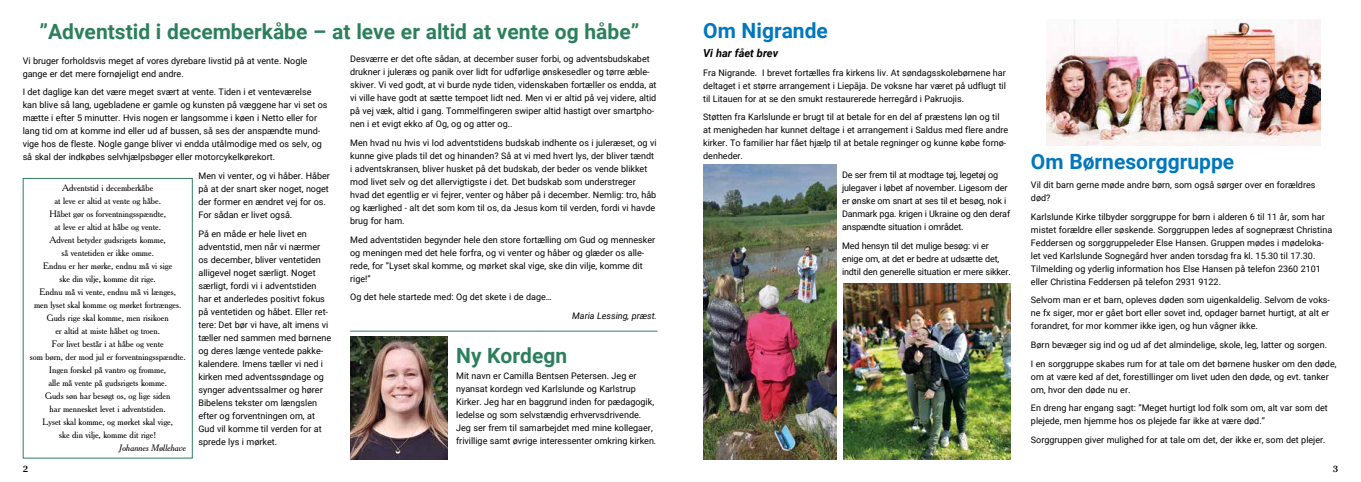
<style>
.page{position:relative;width:1361px;height:482px;background:#fff}
.page>*{position:absolute;margin:0;border:0;box-sizing:border-box;transform-origin:0 0}
.t1{font:700 21px "Roboto";color:#2c7f5d}
.t2{font:700 21px "Roboto";color:#0077be}
.t3{font:italic 700 11px "Roboto";color:#000}
.t4{font:9px/13px "Roboto";color:#000}
.t5{font:9px/13px "Cheltenham BT";color:#000;text-align:center}
.t6{font:italic 9px "Roboto";color:#000}
.t7{font:italic 9px "Cheltenham BT";color:#000}
.t8{font:600 9px "Georgia Pro";color:#000}
</style>
<div class="page">
<div style="left:23px;top:178px;width:170px;height:281px;border:1px solid #2c7f5d"></div>
<img style="left:1046px;top:20px;width:274px;height:126px">
<img style="left:703px;top:165px;width:133px;height:294px">
<img style="left:843px;top:283px;width:168px;height:176px">
<img style="left:350px;top:337px;width:97px;height:123px">
<hr style="left:350px;top:331px;width:307px;height:1px;background:#2c7f5d">
<h1 class="t1" style="left:39px;top:17px;width:601px">”Adventstid i decemberkåbe – at leve er altid at vente og håbe”</h1>
<p class="t4" style="left:23px;top:54px;width:286px">Vi bruger forholdsvis meget af vores dyrebare livstid på at vente. Nogle gange er det mere fornøjeligt end andre.</p>
<p class="t4" style="left:23px;top:85px;width:306px">I det daglige kan det være meget svært at vente. Tiden i et venteværelse kan blive så lang, ugebladene er gamle og kunsten på væggene har vi set os mætte i efter 5 minutter. Hvis nogen er langsomme i køen i Netto eller for lang tid om at komme ind eller ud af bussen, så ses der anspændte mund&shy;vige hos de fleste. Nogle gange bliver vi endda utålmodige med os selv, og så skal der indkøbes selvhjælpsbøger eller motorcykelkørekort.</p>
<p class="t4" style="left:198px;top:169px;width:133px">Men vi venter, og vi håber. Håber på at der snart sker noget, noget der former en ændret vej for os.<br>For sådan er livet også.</p>
<p class="t4" style="left:198px;top:227px;width:134px">På en måde er hele livet en adventstid, men når vi nærmer os december, bliver ventetiden alligevel noget særligt. Noget særligt, fordi vi i adventstiden har et anderledes positivt fokus på ventetiden og håbet. Eller ret&shy;tere: Det bør vi have, alt imens vi tæller ned sammen med børnene og deres længe ventede pakke&shy;kalendere. Imens tæller vi ned i kirken med adventssøndage og synger adventssalmer og hører<br>Bibelens tekster om længslen efter og forventningen om, at<br>Gud vil komme til verden for at sprede lys i mørket.</p>
<p class="t4" style="left:350px;top:52px;width:308px">Desværre er det ofte sådan, at december suser forbi, og adventsbudskabet drukner i juleræs og panik over lidt for udførlige ønskesedler og tørre æble&shy;skiver. Vi ved godt, at vi burde nyde tiden, videnskaben fortæller os endda, at vi ville have godt at sætte tempoet lidt ned. Men vi er altid på vej videre, altid på vej væk, altid i gang. Tommelfingeren swiper altid hastigt over smartpho&shy;nen i et evigt ekko af Og, og og atter og..</p>
<p class="t4" style="left:350px;top:136px;width:308px">Men hvad nu hvis vi lod adventstidens budskab indhente os i juleræset, og vi kunne give plads til det og hinanden? Så at vi med hvert lys, der bliver tændt i adventskransen, bliver husket på det budskab, der beder os vende blikket mod livet selv og det allervigtigste i det. Det budskab som understreger hvad det egentlig er vi fejrer, venter og håber på i december. Nemlig: tro, håb og kærlighed - alt det som kom til os, da Jesus kom til verden, fordi vi havde brug for ham.</p>
<p class="t4" style="left:350px;top:233px;width:306px">Med adventstiden begynder hele den store fortælling om Gud og mennesker og meningen med det hele forfra, og vi venter og håber og glæder os alle&shy;rede, for ”Lyset skal komme, og mørket skal vige, ske din vilje, komme dit rige!”</p>
<p class="t4" style="left:350px;top:290px;width:203px">Og det hele startede med: Og det skete i de dage…</p>
<p class="t6" style="left:572px;top:309px;width:86px">Maria Lessing, præst.</p>
<p class="t5" style="left:30px;top:181px;width:157px">Adventstid i decemberkåbe<br>at leve er altid at vente og håbe.<br>Håbet gør os forventningsspændte,<br>at leve er altid at håbe og vente.<br>Advent betyder gudsrigets komme,<br>så ventetiden er ikke omme.<br>Endnu er her mørke, endnu må vi sige<br>ske din vilje, komme dit rige.<br>Endnu må vi vente, endnu må vi længes,<br>men lyset skal komme og mørket fortrænges.<br>Guds rige skal komme, men risikoen<br>er altid at miste håbet og troen.<br>For livet består i at håbe og vente<br>som børn, der mod jul er forventningsspændte.<br>Ingen forskel på vantro og fromme,<br>alle må vente på gudsrigets komme.<br>Guds søn har besøgt os, og lige siden<br>har mennesket levet i adventstiden.<br>Lyset skal komme, og mørket skal vige,<br>ske din vilje, komme dit rige!</p>
<p class="t7" style="left:120px;top:442px;width:68px">Johannes Møllehave</p>
<h1 class="t1" style="left:456px;top:341px;width:112px">Ny Kordegn</h1>
<p class="t4" style="left:456px;top:369px;width:202px">Mit navn er Camilla Bentsen Petersen. Jeg er nyansat kordegn ved Karlslunde og Karlstrup Kirker. Jeg har en baggrund inden for pædagogik, ledelse og som selvstændig erhvervsdrivende.<br>Jeg ser frem til samarbejdet med mine kollegaer, frivillige samt øvrige interessenter omkring kirken.</p>
<h1 class="t2" style="left:703px;top:16px;width:126px">Om Nigrande</h1>
<p class="t3" style="left:703px;top:45px;width:77px">Vi har fået brev</p>
<p class="t4" style="left:703px;top:66px;width:304px;text-align:justify">Fra Nigrande. I brevet fortælles fra kirkens liv. At søndagsskolebørnene har deltaget i et større arrangement i Liepāja. De voksne har været på udflugt til til Litauen for at se den smukt restaurerede herregård i Pakruojis.</p>
<p class="t4" style="left:703px;top:110px;width:307px">Støtten fra Karlslunde er brugt til at betale for en del af præstens løn og til at menigheden har kunnet deltage i et arrangement i Saldus med flere andre kirker. To familier har fået hjælp til at betale regninger og kunne købe fornø&shy;denheder.</p>
<p class="t4" style="left:842px;top:168px;width:170px">De ser frem til at modtage tøj, legetøj og julegaver i løbet af november. Ligesom der er ønske om snart at ses til et besøg, nok i Danmark pga. krigen i Ukraine og den deraf anspændte situation i området.</p>
<p class="t4" style="left:842px;top:239px;width:170px">Med hensyn til det mulige besøg: vi er enige om, at det er bedre at udsætte det, indtil den generelle situation er mere sikker.</p>
<h1 class="t2" style="left:1031px;top:147px;width:205px">Om Børnesorggruppe</h1>
<p class="t4" style="left:1031px;top:178px;width:286px">Vil dit barn gerne møde andre børn, som også sørger over en forældres død?</p>
<p class="t4" style="left:1031px;top:210px;width:303px">Karlslunde Kirke tilbyder sorggruppe for børn i alderen 6 til 11 år, som har mistet forældre eller søskende. Sorggruppen ledes af sognepræst Christina Feddersen og sorggruppeleder Else Hansen. Gruppen mødes i mødeloka&shy;let ved Karlslunde Sognegård hver anden torsdag fra kl. 15.30 til 17.30.<br>Tilmelding og yderlig information hos Else Hansen på telefon 2360 2101 eller Christina Feddersen på telefon 2931 9122.</p>
<p class="t4" style="left:1031px;top:293px;width:301px;text-align:justify">Selvom man er et barn, opleves døden som uigenkaldelig. Selvom de voks&shy;ne fx siger, mor er gået bort eller sovet ind, opdager barnet hurtigt, at alt er forandret, for mor kommer ikke igen, og hun vågner ikke.</p>
<p class="t4" style="left:1031px;top:335px;width:307px;line-height:18.7px">Børn bevæger sig ind og ud af det almindelige, skole, leg, latter og sorgen.<br>I en sorggruppe skabes rum for at tale om det børnene husker om den døde,</p>
<p class="t4" style="left:1031px;top:370px;width:299px">om at være ked af det, forestillinger om livet uden den døde, og evt. tanker om, hvor den døde nu er.</p>
<p class="t4" style="left:1031px;top:401px;width:298px">En dreng har engang sagt: ”Meget hurtigt lod folk som om, alt var som det plejede, men hjemme hos os plejede far ikke at være død.”</p>
<p class="t4" style="left:1031px;top:433px;width:296px">Sorggruppen giver mulighed for at tale om det, der ikke er, som det plejer.</p>
<p class="t8" style="left:23px;top:463px;width:7px">2</p>
<p class="t8" style="left:1332px;top:463px;width:7px">3</p>
</div>
